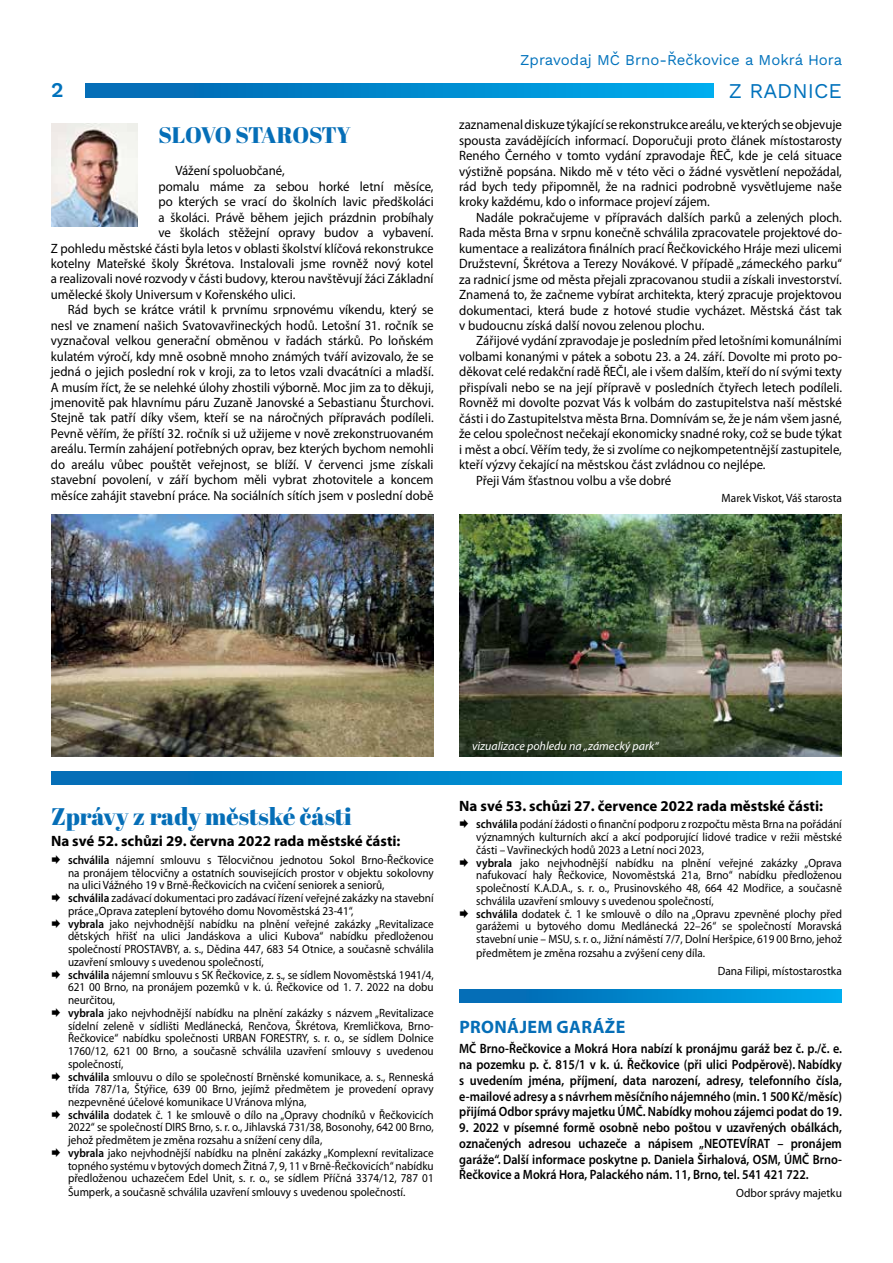
<style>
.page{position:relative;width:893px;height:1263px;background:#fff}
.page>*{position:absolute;margin:0;border:0;box-sizing:border-box;transform-origin:0 0}
.t1{font:24px "Abril Fatface";color:#056eb7}
.t2{font:22.5px "Abril Fatface";letter-spacing:-.02em;color:#056eb7}
.t3{font:21px "Work Sans";color:#0072bc}
.t4{font:600 21px "Work Sans";color:#0072bc}
.t5{font:700 18px "Myriad Pro";letter-spacing:.02em;color:#056eb7}
.t6{font:700 15px "Myriad Pro";color:#000}
.t7{font:15px "Work Sans";color:#0072bc}
.t8{font:13.5px/15.5px "Myriad Pro";color:#000;text-align:justify;scale:.95 1}
.t9{font:600 13.5px/15.8px "Myriad Pro";color:#000;text-align:justify;scale:.9 1}
.t10{font:12px/12.8px "Myriad Pro";color:#000;scale:.93 1}
.t11{font:12px "Myriad Pro";color:#000;scale:.95 1}
.t12{font:italic 12px "Myriad Pro";color:#fff}
.s1{font-weight:600}
</style>
<div class="page">
<img style="left:459px;top:514px;width:383px;height:243px">
<svg style="left:85px;top:84px;width:628px;height:14px;background:#0088cd"></svg>
<svg style="left:51px;top:772px;width:791px;height:12px;background:#0088cd"></svg>
<svg style="left:459px;top:990px;width:383px;height:12px;background:#0088cd"></svg>
<img style="left:51px;top:123px;width:86px;height:103px">
<img style="left:51px;top:514px;width:383px;height:243px">
<p class="t7" style="left:520px;top:48px;width:323px">Zpravodaj MČ Brno-Řečkovice a Mokrá Hora</p>
<h3 class="t4" style="left:51px;top:74px;width:14px">2</h3>
<h3 class="t3" style="left:729px;top:75px;width:115px">Z RADNICE</h3>
<h2 class="t2" style="left:158px;top:119px;width:194px">SLOVO STAROSTY</h2>
<p class="t8" style="left:175px;top:163px;width:117px">Vážení spoluobčané,</p>
<p class="t8" style="left:158px;top:178px;width:291px">pomalu máme za sebou horké letní měsíce,</p>
<p class="t8" style="left:158px;top:194px;width:291px">po kterých se vrací do školních lavic předškoláci</p>
<p class="t8" style="left:158px;top:209px;width:291px">a školáci. Právě během jejich prázdnin probíhaly</p>
<p class="t8" style="left:158px;top:225px;width:291px">ve školách stěžejní opravy budov a vybavení.</p>
<p class="t8" style="left:51px;top:240px;width:404px">Z pohledu městské části byla letos v oblasti školství klíčová rekonstrukce</p>
<p class="t8" style="left:51px;top:256px;width:404px">kotelny Mateřské školy Škrétova. Instalovali jsme rovněž nový kotel</p>
<p class="t8" style="left:51px;top:271px;width:404px">a realizovali nové rozvody v části budovy, kterou navštěvují žáci Základní</p>
<p class="t8" style="left:51px;top:286px;width:259px">umělecké školy Universum v Kořenského ulici.</p>
<p class="t8" style="left:68px;top:302px;width:387px">Rád bych se krátce vrátil k prvnímu srpnovému víkendu, který se</p>
<p class="t8" style="left:51px;top:317px;width:404px">nesl ve znamení našich Svatovavřineckých hodů. Letošní 31. ročník se</p>
<p class="t8" style="left:51px;top:333px;width:404px">vyznačoval velkou generační obměnou v řadách stárků. Po loňském</p>
<p class="t8" style="left:51px;top:348px;width:404px">kulatém výročí, kdy mně osobně mnoho známých tváří avizovalo, že se</p>
<p class="t8" style="left:51px;top:364px;width:404px">jedná o jejich poslední rok v kroji, za to letos vzali dvacátníci a mladší.</p>
<p class="t8" style="left:51px;top:379px;width:404px">A musím říct, že se nelehké úlohy zhostili výborně. Moc jim za to děkuji,</p>
<p class="t8" style="left:51px;top:395px;width:404px">jmenovitě pak hlavnímu páru Zuzaně Janovské a Sebastianu Šturchovi.</p>
<p class="t8" style="left:51px;top:410px;width:404px">Stejně tak patří díky všem, kteří se na náročných přípravách podíleli.</p>
<p class="t8" style="left:51px;top:425px;width:404px">Pevně věřím, že příští 32. ročník si už užijeme v nově zrekonstruovaném</p>
<p class="t8" style="left:51px;top:441px;width:404px">areálu. Termín zahájení potřebných oprav, bez kterých bychom nemohli</p>
<p class="t8" style="left:51px;top:456px;width:404px">do areálu vůbec pouštět veřejnost, se blíží. V červenci jsme získali</p>
<p class="t8" style="left:51px;top:472px;width:404px">stavební povolení, v září bychom měli vybrat zhotovitele a koncem</p>
<p class="t8" style="left:51px;top:487px;width:404px">měsíce zahájit stavební práce. Na sociálních sítích jsem v poslední době</p>
<p class="t8" style="left:459px;top:117px;width:404px">zaznamenal diskuze týkající se rekonstrukce areálu, ve kterých se objevuje spousta zavádějících informací. Doporučuji proto článek místostarosty Reného Černého v tomto vydání zpravodaje ŘEČ, kde je celá situace výstižně popsána. Nikdo mě v této věci o žádné vysvětlení nepožádal, rád bych tedy připomněl, že na radnici podrobně vysvětlujeme naše kroky každému, kdo o informace projeví zájem.</p>
<p class="t8" style="left:459px;top:209px;width:404px;text-indent:17px">Nadále pokračujeme v přípravách dalších parků a zelených ploch.<br>Rada města Brna v srpnu konečně schválila zpracovatele projektové do&shy;kumentace a realizátora finálních prací Řečkovického Hráje mezi ulicemi Družstevní, Škrétova a Terezy Novákové. V případě „zámeckého parku“ za radnicí jsme od města přejali zpracovanou studii a získali investorství.<br>Znamená to, že začneme vybírat architekta, který zpracuje projektovou dokumentaci, která bude z hotové studie vycházet. Městská část tak v budoucnu získá další novou zelenou plochu.</p>
<p class="t8" style="left:476px;top:333px;width:386px">Zářijové vydání zpravodaje je posledním před letošními komunálními</p>
<p class="t8" style="left:459px;top:348px;width:404px">volbami konanými v pátek a sobotu 23. a 24. září. Dovolte mi proto po-</p>
<p class="t8" style="left:459px;top:364px;width:404px">děkovat celé redakční radě ŘEČI, ale i všem dalším, kteří do ní svými texty</p>
<p class="t8" style="left:459px;top:379px;width:404px">přispívali nebo se na její přípravě v posledních čtyřech letech podíleli.</p>
<p class="t8" style="left:459px;top:395px;width:404px">Rovněž mi dovolte pozvat Vás k volbám do zastupitelstva naší městské</p>
<p class="t8" style="left:459px;top:410px;width:404px">části i do Zastupitelstva města Brna. Domnívám se, že je nám všem jasné,</p>
<p class="t8" style="left:459px;top:426px;width:404px">že celou společnost nečekají ekonomicky snadné roky, což se bude týkat</p>
<p class="t8" style="left:459px;top:441px;width:404px">i měst a obcí. Věřím tedy, že si zvolíme co nejkompetentnější zastupitele,</p>
<p class="t8" style="left:459px;top:457px;width:324px">kteří výzvy čekající na městskou část zvládnou co nejlépe.</p>
<p class="t8" style="left:476px;top:472px;width:207px">Přeji Vám šťastnou volbu a vše dobré</p>
<p class="t11" style="left:722px;top:491px;width:128px">Marek Viskot, Váš starosta</p>
<h1 class="t1" style="left:51px;top:799px;width:302px">Zprávy z rady městské části</h1>
<p class="t6" style="left:51px;top:831px;width:351px">Na své 52. schůzi 29. června 2022 rada městské části:</p>
<p class="t10" style="left:68px;top:853px;width:395px"><span class="s1">schválila</span> nájemní smlouvu s Tělocvičnou jednotou Sokol Brno-Řečkovice na pronájem tělocvičny a ostatních souvisejících prostor v objektu sokolovny na ulici Vážného 19 v Brně-Řečkovicích na cvičení seniorek a seniorů,<br><span class="s1">schválila</span> zadávací dokumentaci pro zadávací řízení veřejné zakázky na stavební práce „Oprava zateplení bytového domu Novoměstská 23-41“,<br><span class="s1">vybrala</span> jako nejvhodnější nabídku na plnění veřejné zakázky „Revitalizace dětských hřišť na ulici Jandáskova a ulici Kubova“ nabídku předloženou společností PROSTAVBY, a. s., Dědina 447, 683 54 Otnice, a současně schválila uzavření smlouvy s uvedenou společností,<br><span class="s1">schválila</span> nájemní smlouvu s SK Řečkovice, z. s., se sídlem Novoměstská 1941/4, 621 00 Brno, na pronájem pozemků v k. ú. Řečkovice od 1. 7. 2022 na dobu neurčitou,<br><span class="s1">vybrala</span> jako nejvhodnější nabídku na plnění zakázky s názvem „Revitalizace sídelní zeleně v sídlišti Medlánecká, Renčova, Škrétova, Kremličkova, Brno-Řečkovice“ nabídku společnosti URBAN FORESTRY, s. r. o., se sídlem Dolnice 1760/12, 621 00 Brno, a současně schválila uzavření smlouvy s uvedenou společností,<br><span class="s1">schválila</span> smlouvu o dílo se společností Brněnské komunikace, a. s., Renneská třída 787/1a, Štýřice, 639 00 Brno, jejímž předmětem je provedení opravy nezpevněné účelové komunikace U Vránova mlýna,<br><span class="s1">schválila</span> dodatek č. 1 ke smlouvě o dílo na „Opravy chodníků v Řečkovicích 2022“ se společností DIRS Brno, s. r. o., Jihlavská 731/38, Bosonohy, 642 00 Brno, jehož předmětem je změna rozsahu a snížení ceny díla,<br><span class="s1">vybrala</span> jako nejvhodnější nabídku na plnění zakázky „Komplexní revitalizace topného systému v bytových domech Žitná 7, 9, 11 v Brně-Řečkovicích“ nabídku předloženou uchazečem Edel Unit, s. r. o., se sídlem Příčná 3374/12, 787 01<br>Šumperk, a současně schválila uzavření smlouvy s uvedenou společností.</p>
<p class="t12" style="left:472px;top:738px;width:188px">vizualizace pohledu na „zámecký park“</p>
<p class="t6" style="left:459px;top:796px;width:365px">Na své 53. schůzi 27. července 2022 rada městské části:</p>
<p class="t10" style="left:476px;top:818px;width:395px"><span class="s1">schválila</span> podání žádosti o finanční podporu z rozpočtu města Brna na pořádání významných kulturních akcí a akcí podporující lidové tradice v režii městské části – Vavřineckých hodů 2023 a Letní noci 2023,<br><span class="s1">vybrala</span> jako nejvhodnější nabídku na plnění veřejné zakázky „Oprava nafukovací haly Řečkovice, Novoměstská 21a, Brno“ nabídku předloženou společností K.A.D.A., s. r. o., Prusinovského 48, 664 42 Modřice, a současně schválila uzavření smlouvy s uvedenou společností,<br><span class="s1">schválila</span> dodatek č. 1 ke smlouvě o dílo na „Opravu zpevněné plochy před garážemi u bytového domu Medlánecká 22–26“ se společností Moravská stavební unie – MSU, s. r. o., Jižní náměstí 7/7, Dolní Heršpice, 619 00 Brno, jehož předmětem je změna rozsahu a zvýšení ceny díla.</p>
<p class="t11" style="left:718px;top:963px;width:132px">Dana Filipi, místostarostka</p>
<h3 class="t5" style="left:459px;top:1015px;width:36px">Proná</h3>
<h3 class="t5" style="left:520px;top:1015px;width:105px">jem garáže</h3>
<p class="t9" style="left:459px;top:1040px;width:427px">MČ Brno-Řečkovice a Mokrá Hora nabízí k pronájmu garáž bez č. p./č. e. na pozemku p. č. 815/1 v k. ú. Řečkovice (při ulici Podpěrově). Nabídky s uvedením jména, příjmení, data narození, adresy, telefonního čísla, e-mailové adresy a s návrhem měsíčního nájemného (min. 1 500 Kč/měsíc) přijímá Odbor správy majetku ÚMČ. Nabídky mohou zájemci podat do 19.</p>
<p class="t9" style="left:459px;top:1119px;width:427px">9. 2022 v písemné formě osobně nebo poštou v uzavřených obálkách, označených adresou uchazeče a nápisem „NEOTEVÍRAT – pronájem garáže“. Další informace poskytne p. Daniela Širhalová, OSM, ÚMČ Brno-Řečkovice a Mokrá Hora, Palackého nám. 11, Brno, tel. 541 421 722.</p>
<p class="t11" style="left:736px;top:1186px;width:113px">Odbor správy majetku</p>
</div>
